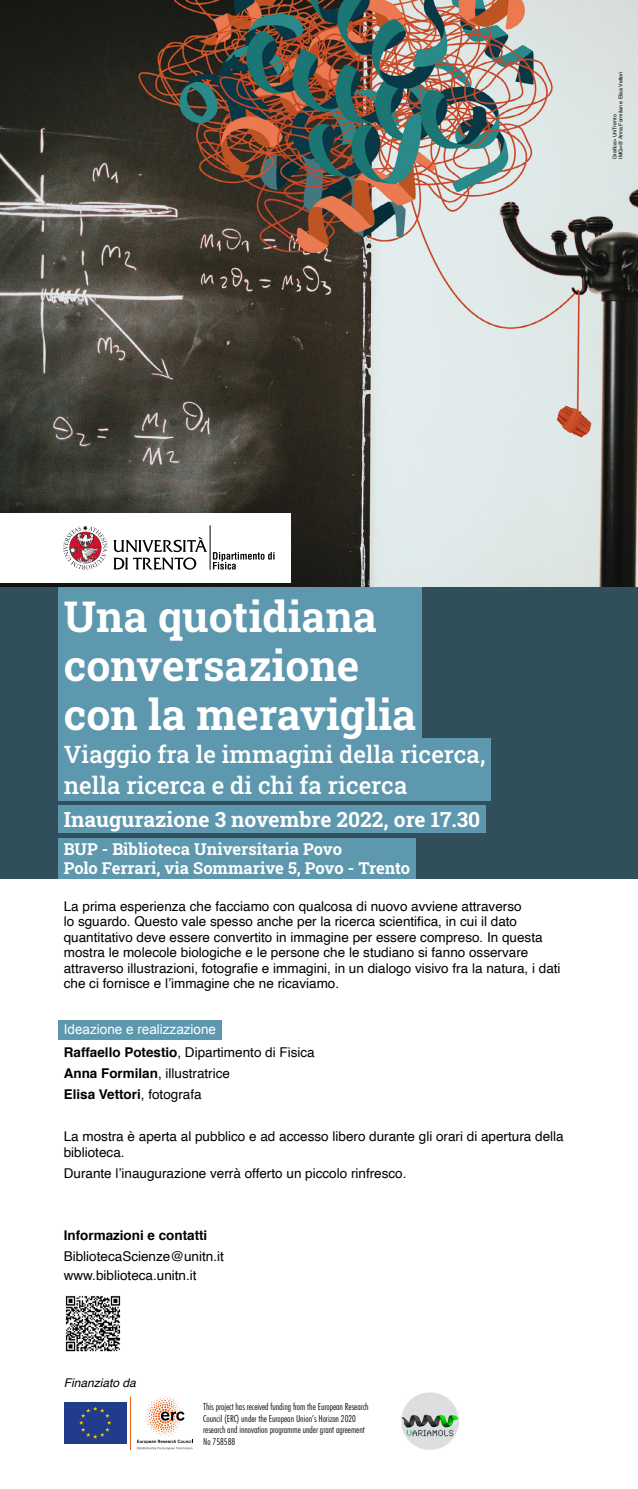
<style>
.page{position:relative;width:638px;height:1489px;background:#fff}
.page>*{position:absolute;margin:0;border:0;box-sizing:border-box;transform-origin:0 0}
.titolo_1{font:42.75px/49.1px "Roboto Slab";color:#fff}
.titolo_2{font:24px/30.8px "Roboto Slab";color:#fff}
.titolo_3{font:21px "Roboto Slab";color:#fff}
.titolo_4{font:16.5px/19px "Roboto Slab";color:#fff}
.t1{font:13.5px/15.5px "Helvetica";color:#000}
.titolo_5{font:13.5px "Arial";color:#fff}
.t2{font:700 13.42px "Helvetica";color:#000}
.t3{font:italic 12px "Helvetica";color:#000}
.t4{font:300 condensed 9.68px/11.6px "Futura BT";color:#000}
.t5{font:5.25px/6px "Helvetica";color:#000}
.s1{font-weight:700;font-size:13.42px}
.s2{font-weight:400;font-size:13.5px}
</style>
<div class="page">
<img style="left:0;top:0;width:638px;height:587px">
<div style="left:0;top:587px;width:638px;height:291px;background:#304f5a"></div>
<div style="left:58px;top:587px;width:364px;height:154px;background:#5d98af"></div>
<div style="left:58px;top:738px;width:433px;height:62px;background:#5d98af"></div>
<div style="left:58px;top:805px;width:428px;height:28px;background:#5d98af"></div>
<div style="left:58px;top:838px;width:358px;height:40px;background:#5d98af"></div>
<div style="left:58px;top:1020px;width:164px;height:19px;background:#5d98af"></div>
<div style="left:0;top:513px;width:290px;height:70px;background:#fff"></div>
<hr style="left:210px;top:525px;width:1px;height:45px;background:#000">
<svg style="left:63px;top:525px;width:144px;height:45px"></svg>
<svg style="left:213px;top:552px;width:61px;height:17px"></svg>
<img style="left:402px;top:1392px;width:57px;height:56px">
<div style="left:64px;top:1401px;width:63px;height:42px;background:#203c8a"></div>
<svg style="left:79px;top:1406px;width:32px;height:32px"></svg>
<hr style="left:130px;top:1396px;width:1px;height:53px;background:#ea5b0b">
<svg style="left:137px;top:1396px;width:56px;height:53px"></svg>
<img style="left:65px;top:1295px;width:56px;height:57px">
<p class="t5" style="left:612px;top:159px;width:89px;rotate:-90deg">Grafica&gt; UniTrento<br>IMG&gt;@ Anna Formilan e Elisa Vettori</p>
<p class="titolo_1" style="left:64px;top:590px;width:354px">Una quotidiana conversazione con la meraviglia</p>
<p class="titolo_2" style="left:64px;top:738px;width:423px">Viaggio fra le immagini della ricerca, nella ricerca e di chi fa ricerca</p>
<p class="titolo_3" style="left:64px;top:805px;width:418px">Inaugurazione 3 novembre 2022, ore 17.30</p>
<p class="titolo_4" style="left:64px;top:839px;width:348px">BUP - Biblioteca Universitaria Povo<br>Polo Ferrari, via Sommarive 5, Povo - Trento</p>
<p class="t1" style="left:64px;top:898px;width:498px">La prima esperienza che facciamo con qualcosa di nuovo avviene attraverso<br>lo sguardo. Questo vale spesso anche per la ricerca scientifica, in cui il dato quantitativo deve essere convertito in immagine per essere compreso. In questa mostra le molecole biologiche e le persone che le studiano si fanno osservare attraverso illustrazioni, fotografie e immagini, in un dialogo visivo fra la natura, i dati che ci fornisce e l’immagine che ne ricaviamo.</p>
<p class="titolo_5" style="left:64px;top:1020px;width:154px">Ideazione e realizzazione</p>
<p class="t1" style="left:64px;top:1044px;width:252px"><span class="s1">Raffaello Potestio</span>, Dipartimento di Fisica</p>
<p class="t1" style="left:64px;top:1065px;width:168px"><span class="s1">Anna Formilan</span>, illustratrice</p>
<p class="t2" style="left:64px;top:1083px;width:139px">Elisa Vettori<span class="s2">, fotografa</span></p>
<p class="t1" style="left:64px;top:1129px;width:501px">La mostra è aperta al pubblico e ad accesso libero durante gli orari di apertura della biblioteca.</p>
<p class="t1" style="left:64px;top:1165px;width:344px">Durante l’inaugurazione verrà offerto un piccolo rinfresco.</p>
<p class="t2" style="left:64px;top:1224px;width:145px">Informazioni e contatti</p>
<p class="t1" style="left:64px;top:1248px;width:162px">BibliotecaScienze@unitn.it</p>
<p class="t1" style="left:64px;top:1268px;width:134px">www.biblioteca.unitn.it</p>
<p class="t3" style="left:64px;top:1373px;width:74px">Finanziato da</p>
<p class="t4" style="left:203px;top:1400px;width:167px">This project has received funding from the European Research Council (ERC) under the European Union’s Horizon 2020 research and innovation programme under grant agreement No 758588</p>
</div>
